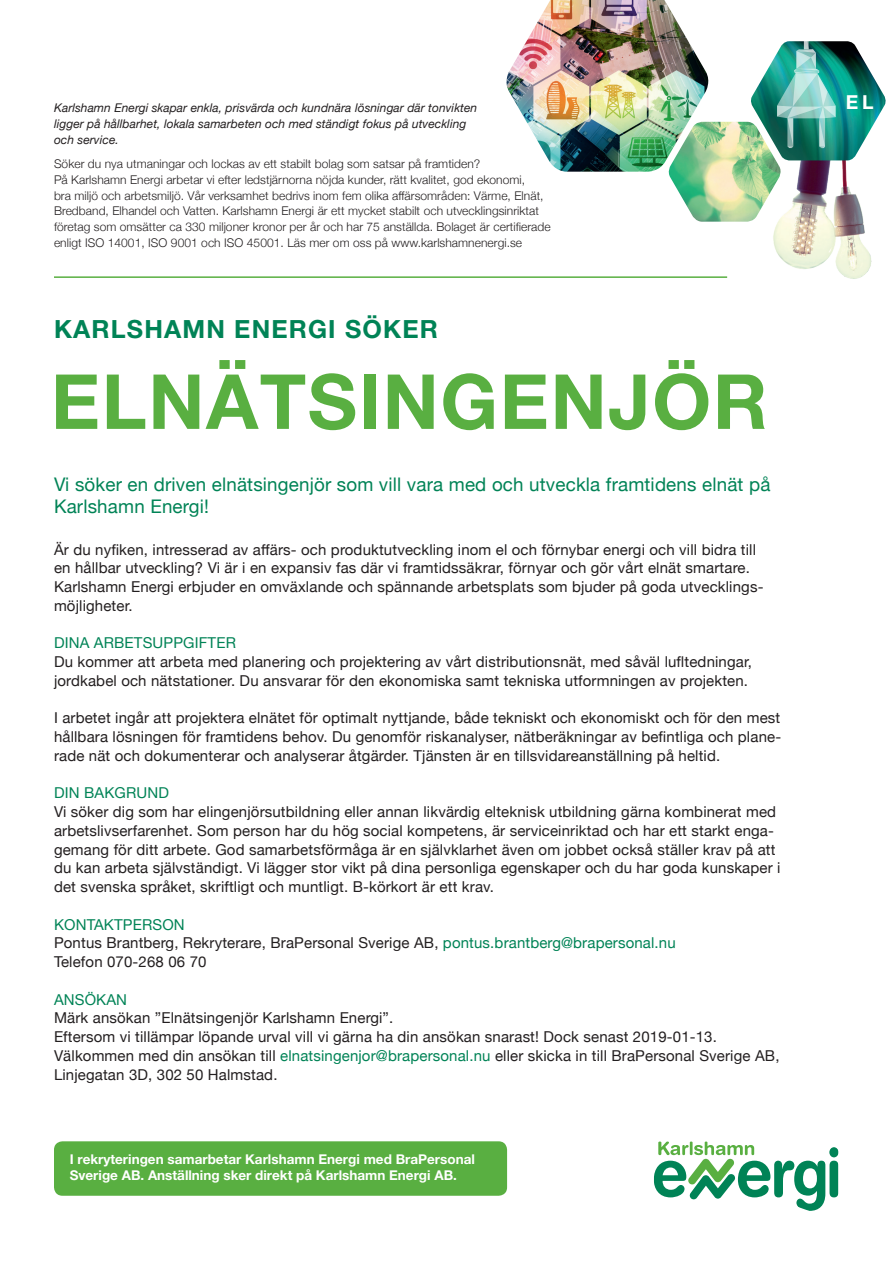
<style>
.page{position:relative;width:893px;height:1263px;background:#fff}
.page>*{position:absolute;margin:0;border:0;box-sizing:border-box;transform-origin:0 0}
.t1{font:700 76.05px "Helvetica Neue LT Pro";letter-spacing:.02em;color:#59af41}
.t2{font:700 25.05px "Helvetica Neue LT Pro";letter-spacing:.045em;color:#008356}
.t3{font:700 19.35px "Helvetica Neue LT Pro";color:#fff}
.t4{font:18.75px/22.5px "Helvetica Neue";letter-spacing:.01em;color:#008356}
.t5{font:15px/18.8px "Helvetica Neue";letter-spacing:.01em;color:#231f20}
.t6{font:15px "Helvetica Neue";letter-spacing:.01em;color:#008356}
.t7{font:700 13.5px/16.2px "Helvetica Neue LT Pro";color:#fff}
.t8{font:300 12px/15.8px "Helvetica Neue";letter-spacing:.005em;color:#231f20}
.t9{font:italic 12px/15.8px "Helvetica Neue";letter-spacing:.005em;color:#231f20}
.s1{color:#008356}
</style>
<div class="page">
<img style="left:773px;top:160px;width:99px;height:119px">
<div style="left:54px;top:1141px;width:453px;height:55px;background:#59af41;border-radius:9px"></div>
<hr style="left:54px;top:276px;width:673px;height:2px;background:#59af41">
<svg style="left:654px;top:1141px;width:184px;height:70px"></svg>
<img style="left:836px;top:41px;width:50px;height:119px">
<img style="left:506px;top:0;width:330px;height:225px">
<p class="t9" style="left:54px;top:101px;width:425px">Karlshamn Energi skapar enkla, prisvärda och kundnära lösningar där tonvikten ligger på hållbarhet, lokala samarbeten och med ständigt fokus på utveckling och service.</p>
<p class="t8" style="left:54px;top:155px;width:498px">Söker du nya utmaningar och lockas av ett stabilt bolag som satsar på framtiden?<br>På Karlshamn Energi arbetar vi efter ledstjärnorna nöjda kunder, rätt kvalitet, god ekonomi,<br>bra miljö och arbetsmiljö. Vår verksamhet bedrivs inom fem olika affärsområden: Värme, Elnät, Bredband, Elhandel och Vatten. Karlshamn Energi är ett mycket stabilt och utvecklingsinriktat företag som omsätter ca 330 miljoner kronor per år och har 75 anställda. Bolaget är certifierade enligt ISO 14001, ISO 9001 och ISO 45001. Läs mer om oss på www.karlshamnenergi.se</p>
<h2 class="t2" style="left:54px;top:313px;width:385px">KARLSHAMN ENERGI SÖKER</h2>
<h1 class="t1" style="left:51px;top:355px;width:718px">ELNÄTSINGENJÖR</h1>
<p class="t4" style="left:54px;top:474px;width:718px">Vi söker en driven elnätsingenjör som vill vara med och utveckla framtidens elnät på<br>Karlshamn Energi!</p>
<p class="t5" style="left:54px;top:541px;width:711px">Är du nyfiken, intresserad av affärs- och produktutveckling inom el och förnybar energi och vill bidra till en hållbar utveckling? Vi är i en expansiv fas där vi framtidssäkrar, förnyar och gör vårt elnät smartare.<br>Karlshamn Energi erbjuder en omväxlande och spännande arbetsplats som bjuder på goda utvecklings&shy;möjligheter.</p>
<p class="t6" style="left:54px;top:632px;width:183px">DINA ARBETSUPPGIFTER</p>
<p class="t5" style="left:54px;top:653px;width:699px">Du kommer att arbeta med planering och projektering av vårt distributionsnät, med såväl lufltedningar, jordkabel och nätstationer. Du ansvarar för den ekonomiska samt tekniska utformningen av projekten.</p>
<p class="t5" style="left:54px;top:709px;width:729px;text-align:justify">I arbetet ingår att projektera elnätet för optimalt nyttjande, både tekniskt och ekonomiskt och för den mest hållbara lösningen för framtidens behov. Du genomför riskanalyser, nätberäkningar av befintliga och plane&shy;rade nät och dokumenterar och analyserar åtgärder. Tjänsten är en tillsvidareanställning på heltid.</p>
<p class="t6" style="left:54px;top:782px;width:116px">DIN BAKGRUND</p>
<p class="t5" style="left:54px;top:803px;width:728px">Vi söker dig som har elingenjörsutbildning eller annan likvärdig elteknisk utbildning gärna kombinerat med arbetslivserfarenhet. Som person har du hög social kompetens, är serviceinriktad och har ett starkt enga&shy;gemang för ditt arbete. God samarbetsförmåga är en självklarhet även om jobbet också ställer krav på att du kan arbeta självständigt. Vi lägger stor vikt på dina personliga egenskaper och du har goda kunskaper i det svenska språket, skriftligt och muntligt. B-körkort är ett krav.</p>
<p class="t5" style="left:54px;top:916px;width:623px"><span class="s1">KONTAKTPERSON<br></span>Pontus Brantberg, Rekryterare, BraPersonal Sverige AB, <span class="s1">pontus.brantberg@brapersonal.nu<br></span>Telefon 070-268 06 70</p>
<p class="t6" style="left:54px;top:988px;width:75px">ANSÖKAN</p>
<p class="t5" style="left:54px;top:1009px;width:727px">Märk ansökan ”Elnätsingenjör Karlshamn Energi”.<br>Eftersom vi tillämpar löpande urval vill vi gärna ha din ansökan snarast! Dock senast 2019-01-13.<br>Välkommen med din ansökan till <span class="s1">elnatsingenjor@brapersonal.nu</span> eller skicka in till BraPersonal Sverige AB, Linjegatan 3D, 302 50 Halmstad.</p>
<p class="t7" style="left:70px;top:1151px;width:407px">I rekryteringen samarbetar Karlshamn Energi med BraPersonal<br>Sverige AB. Anställning sker direkt på Karlshamn Energi AB.</p>
<p class="t3" style="left:846px;top:90px;width:29px">EL</p>
</div>
